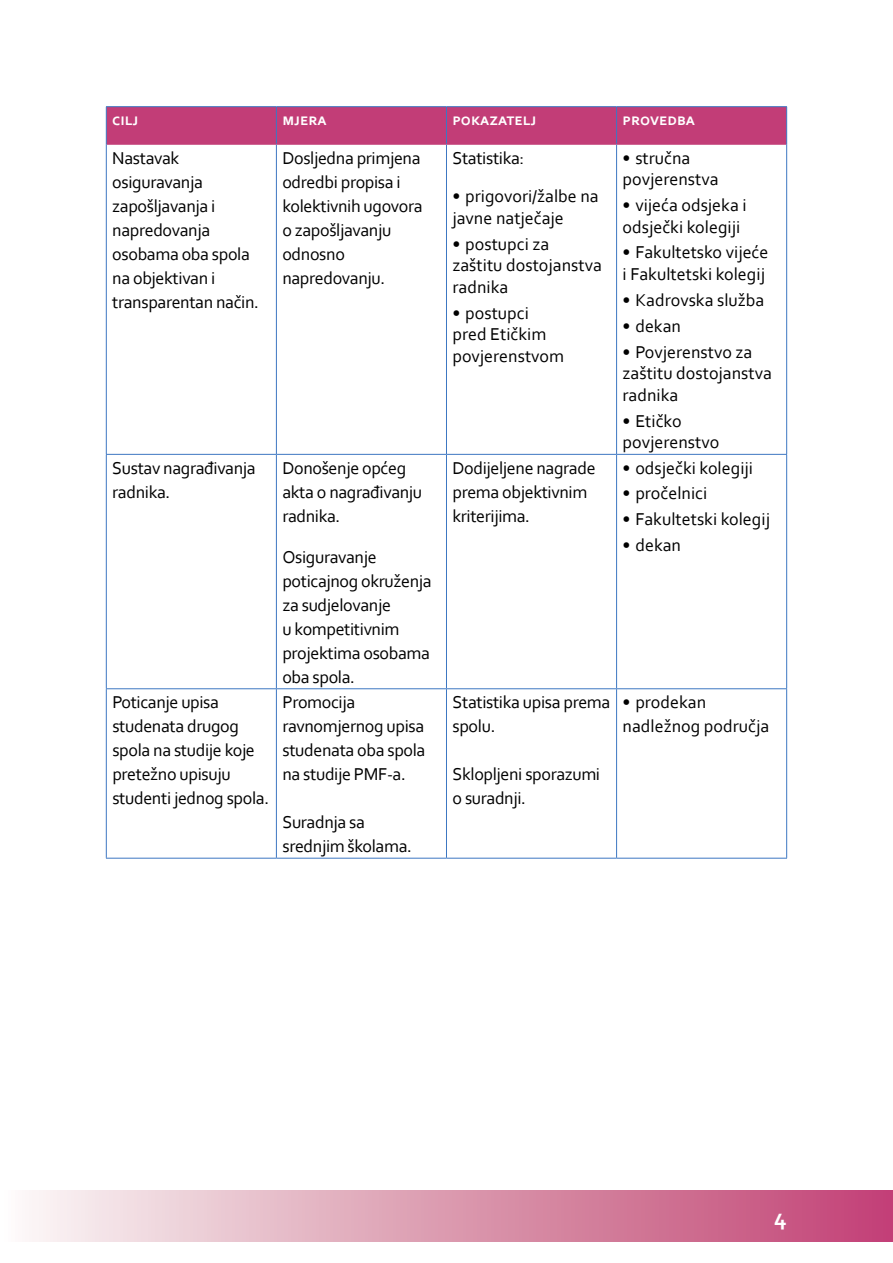
<style>
.page{position:relative;width:893px;height:1263px;background:#fff}
.page>*{position:absolute;margin:0;border:0;box-sizing:border-box;transform-origin:0 0}
.t1{font:700 24px "Corbel";color:#fff}
.t2{font:18px/24px "Corbel";letter-spacing:-.02em;color:#000}
.t3{font:18px/21.6px "Corbel";color:#000}
.t4{font:700 16.5px "Corbel";color:#fff}
</style>
<div class="page">
<div style="left:107px;top:107px;width:679px;height:37px;background:#c23d77"></div>
<hr style="left:106px;top:106px;width:170px;height:1px;background:#3d77c2">
<hr style="left:106px;top:107px;width:1px;height:37px;background:#3d77c2">
<hr style="left:276px;top:106px;width:170px;height:1px;background:#3d77c2">
<hr style="left:446px;top:106px;width:171px;height:1px;background:#3d77c2">
<hr style="left:617px;top:106px;width:170px;height:1px;background:#3d77c2">
<hr style="left:786px;top:107px;width:1px;height:37px;background:#3d77c2">
<hr style="left:276px;top:107px;width:1px;height:37px;background:#3d77c2">
<hr style="left:446px;top:107px;width:1px;height:37px;background:#3d77c2">
<hr style="left:616px;top:107px;width:1px;height:37px;background:#3d77c2">
<hr style="left:107px;top:144px;width:169px;height:1px;background:#c23d77">
<hr style="left:276px;top:144px;width:170px;height:1px;background:#c23d77">
<hr style="left:446px;top:144px;width:171px;height:1px;background:#c23d77">
<hr style="left:617px;top:144px;width:169px;height:1px;background:#c23d77">
<hr style="left:106px;top:144px;width:1px;height:310px;background:#3d77c2">
<hr style="left:786px;top:144px;width:1px;height:310px;background:#3d77c2">
<hr style="left:106px;top:455px;width:1px;height:233px;background:#3d77c2">
<hr style="left:786px;top:455px;width:1px;height:233px;background:#3d77c2">
<hr style="left:106px;top:689px;width:1px;height:169px;background:#3d77c2">
<hr style="left:786px;top:689px;width:1px;height:169px;background:#3d77c2">
<hr style="left:106px;top:858px;width:170px;height:1px;background:#3d77c2">
<hr style="left:276px;top:858px;width:170px;height:1px;background:#3d77c2">
<hr style="left:446px;top:858px;width:171px;height:1px;background:#3d77c2">
<hr style="left:617px;top:858px;width:170px;height:1px;background:#3d77c2">
<hr style="left:276px;top:145px;width:1px;height:309px;background:#3d77c2">
<hr style="left:446px;top:145px;width:1px;height:309px;background:#3d77c2">
<hr style="left:616px;top:145px;width:1px;height:309px;background:#3d77c2">
<hr style="left:106px;top:454px;width:170px;height:1px;background:#3d77c2">
<hr style="left:276px;top:454px;width:170px;height:1px;background:#3d77c2">
<hr style="left:276px;top:455px;width:1px;height:233px;background:#3d77c2">
<hr style="left:446px;top:454px;width:171px;height:1px;background:#3d77c2">
<hr style="left:446px;top:455px;width:1px;height:233px;background:#3d77c2">
<hr style="left:617px;top:454px;width:170px;height:1px;background:#3d77c2">
<hr style="left:616px;top:455px;width:1px;height:233px;background:#3d77c2">
<hr style="left:106px;top:688px;width:170px;height:1px;background:#3d77c2">
<hr style="left:276px;top:688px;width:170px;height:1px;background:#3d77c2">
<hr style="left:276px;top:689px;width:1px;height:169px;background:#3d77c2">
<hr style="left:446px;top:688px;width:171px;height:1px;background:#3d77c2">
<hr style="left:446px;top:689px;width:1px;height:169px;background:#3d77c2">
<hr style="left:617px;top:688px;width:170px;height:1px;background:#3d77c2">
<hr style="left:616px;top:689px;width:1px;height:169px;background:#3d77c2">
<div style="left:0;top:1190px;width:893px;height:52px;background:linear-gradient(to right,#faf9f5,#c04071)"></div>
<p class="t4" style="left:112px;top:109px;width:26px">CILJ</p>
<p class="t4" style="left:282px;top:109px;width:36px">MJERA</p>
<p class="t4" style="left:452px;top:109px;width:84px">POKAZATELJ</p>
<p class="t4" style="left:623px;top:109px;width:74px">PROVEDBA</p>
<p class="t2" style="left:112px;top:145px;width:148px">Nastavak osiguravanja zapošljavanja i napredovanja osobama oba spola na objektivan i transparentan način.</p>
<p class="t2" style="left:282px;top:145px;width:142px">Dosljedna primjena odredbi propisa i kolektivnih ugovora o zapošljavanju odnosno napredovanju.</p>
<p class="t2" style="left:452px;top:145px;width:73px">Statistika:</p>
<p class="t3" style="left:623px;top:146px;width:97px">• stručna povjerenstva</p>
<p class="t3" style="left:623px;top:194px;width:126px">• vijeća odsjeka i odsječki kolegiji</p>
<p class="t3" style="left:623px;top:241px;width:147px">• Fakultetsko vijeće i Fakultetski kolegij</p>
<p class="t3" style="left:623px;top:289px;width:143px">• Kadrovska služba</p>
<p class="t2" style="left:623px;top:313px;width:60px">• dekan</p>
<p class="t3" style="left:623px;top:340px;width:151px">• Povjerenstvo za zaštitu dostojanstva radnika</p>
<p class="t3" style="left:623px;top:409px;width:98px">• Etičko povjerenstvo</p>
<p class="t3" style="left:452px;top:185px;width:148px">• prigovori/žalbe na javne natječaje</p>
<p class="t3" style="left:452px;top:232px;width:151px">• postupci za zaštitu dostojanstva radnika</p>
<p class="t3" style="left:452px;top:301px;width:113px">• postupci pred Etičkim povjerenstvom</p>
<p class="t2" style="left:112px;top:455px;width:145px">Sustav nagrađivanja radnika.</p>
<p class="t2" style="left:282px;top:455px;width:141px">Donošenje općeg akta o nagrađivanju radnika.</p>
<p class="t2" style="left:282px;top:544px;width:151px">Osiguravanje poticajnog okruženja za sudjelovanje<br>u kompetitivnim projektima osobama oba spola.</p>
<p class="t2" style="left:112px;top:689px;width:158px">Poticanje upisa studenata drugog spola na studije koje pretežno upisuju studenti jednog spola.</p>
<p class="t2" style="left:282px;top:689px;width:145px">Promocija ravnomjernog upisa studenata oba spola na studije PMF-a.</p>
<p class="t2" style="left:282px;top:809px;width:131px">Suradnja sa srednjim školama.</p>
<p class="t2" style="left:452px;top:455px;width:145px">Dodijeljene nagrade prema objektivnim kriterijima.</p>
<p class="t3" style="left:623px;top:456px;width:132px">• odsječki kolegiji</p>
<p class="t3" style="left:623px;top:482px;width:86px">• pročelnici</p>
<p class="t3" style="left:623px;top:508px;width:149px">• Fakultetski kolegij</p>
<p class="t2" style="left:623px;top:533px;width:60px">• dekan</p>
<p class="t2" style="left:452px;top:689px;width:159px">Statistika upisa prema spolu.</p>
<p class="t2" style="left:452px;top:761px;width:149px">Sklopljeni sporazumi o suradnji.</p>
<p class="t3" style="left:623px;top:689px;width:148px;line-height:24px">• prodekan nadležnog područja</p>
<h1 class="t1" style="left:774px;top:1202px;width:14px">4</h1>
</div>
